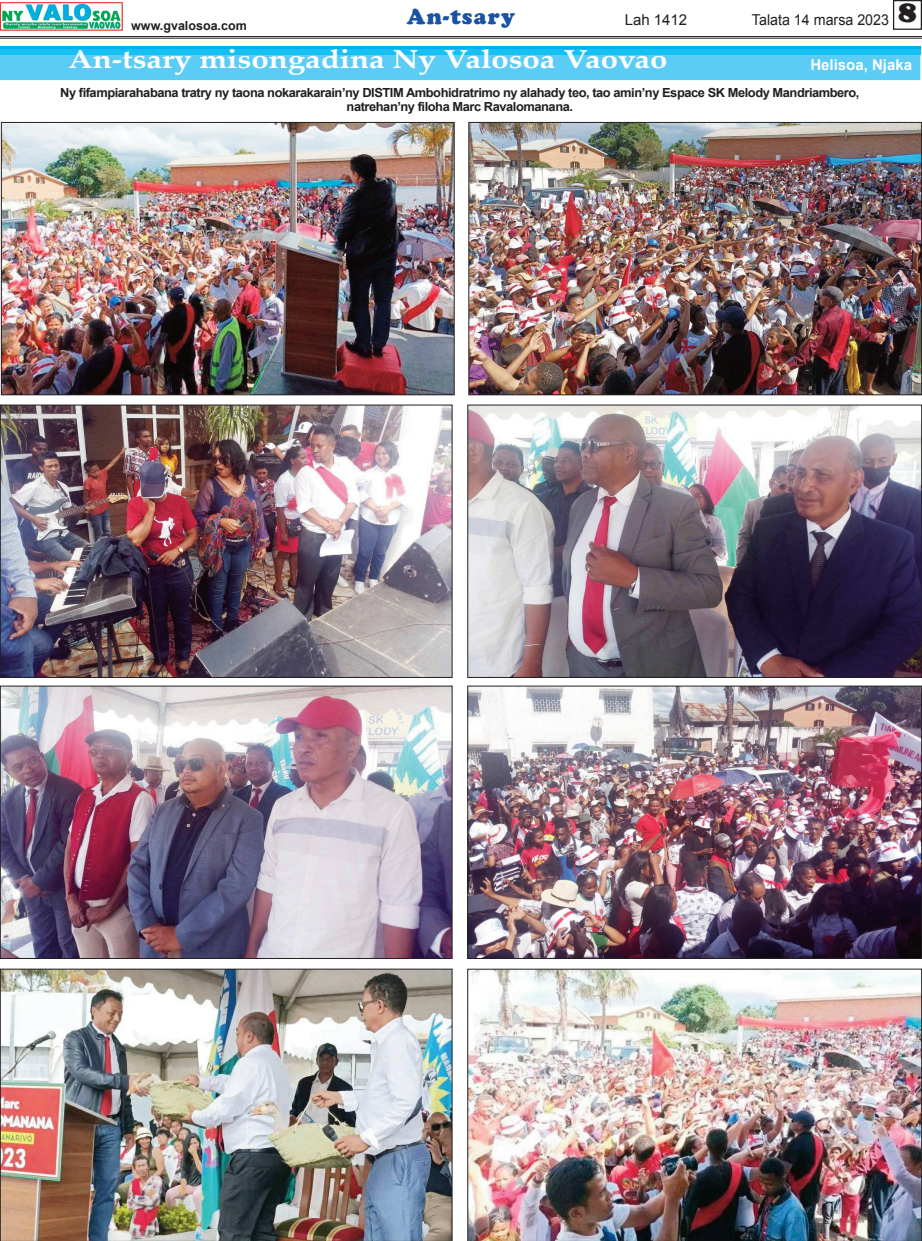
<style>
.page{position:relative;width:922px;height:1241px;background:#fff}
.page>*{position:absolute;margin:0;border:0;box-sizing:border-box;transform-origin:0 0}
.t1{font:700 26px "Palatino Linotype";letter-spacing:-.005em;color:#fff;scale:1.2 1}
.t2{font:900 22.5px "Cooper";letter-spacing:.05em;color:#1a52a4}
.t3{font:15px "Arial";color:#231f20;scale:.95 1}
.t4{font:700 15px "Arial";letter-spacing:-.005em;color:#fff}
.t5{font:15px "Arial";color:#231f20}
.t6{font:700 12.5px/13.8px "Arial";letter-spacing:-.035em;color:#231f20;text-align:center}
.t7{font:700 12.5px "Arial";color:#231f20}
</style>
<div class="page">
<hr style="left:0;top:36px;width:921px;height:1px;background:#231f20">
<hr style="left:0;top:38px;width:921px;height:1px;background:#231f20">
<svg style="left:122px;top:2px;width:1px;height:29px"></svg>
<img style="left:1px;top:2px;width:121px;height:29px">
<div style="left:892px;top:0;width:29px;height:30px;border:1px solid #231f20"></div>
<div style="left:0;top:46px;width:919px;height:8px;background:#00aeef"></div>
<div style="left:0;top:49px;width:920px;height:31px;background:#5bccf5"></div>
<div style="left:0;top:49px;width:919px;height:5px;background:#17c0f2"></div>
<img style="left:2px;top:406px;width:448px;height:269px">
<div style="left:0;top:404px;width:452px;height:273px;border:1px solid #231f20"></div>
<img style="left:470px;top:124px;width:449px;height:269px">
<div style="left:468px;top:122px;width:453px;height:273px;border:1px solid #231f20"></div>
<img style="left:469px;top:406px;width:450px;height:269px">
<div style="left:467px;top:404px;width:454px;height:273px;border:1px solid #231f20"></div>
<img style="left:2px;top:687px;width:448px;height:269px">
<div style="left:0;top:685px;width:452px;height:273px;border:1px solid #231f20"></div>
<img style="left:469px;top:687px;width:450px;height:269px">
<div style="left:467px;top:685px;width:454px;height:273px;border:1px solid #231f20"></div>
<img style="left:2px;top:970px;width:448px;height:268px">
<div style="left:0;top:968px;width:452px;height:272px;border:1px solid #231f20"></div>
<img style="left:467px;top:968px;width:454px;height:272px">
<img style="left:3px;top:124px;width:449px;height:269px">
<div style="left:1px;top:122px;width:453px;height:273px;border:1px solid #231f20"></div>
<p class="t7" style="left:131px;top:19px;width:117px">www.gvalosoa.com</p>
<h2 class="t2" style="left:407px;top:3px;width:110px">An-tsary</h2>
<p class="t5" style="left:624px;top:11px;width:64px">Lah 1412</p>
<p class="t3" style="left:751px;top:12px;width:175px">Talata 14 marsa 2023 <sup>8</sup></p>
<h1 class="t1" style="left:69px;top:49px;width:500px">An-tsary misongadina Ny Valosoa Vaovao</h1>
<p class="t4" style="left:810px;top:57px;width:103px">Helisoa, Njaka</p>
<p class="t6" style="left:60px;top:85px;width:800px">Ny fifampiarahabana tratry ny taona nokarakarain’ny DISTIM Ambohidratrimo ny alahady teo, tao amin’ny Espace SK Melody Mandriambero, natrehan’ny filoha Marc Ravalomanana.</p>
</div>
